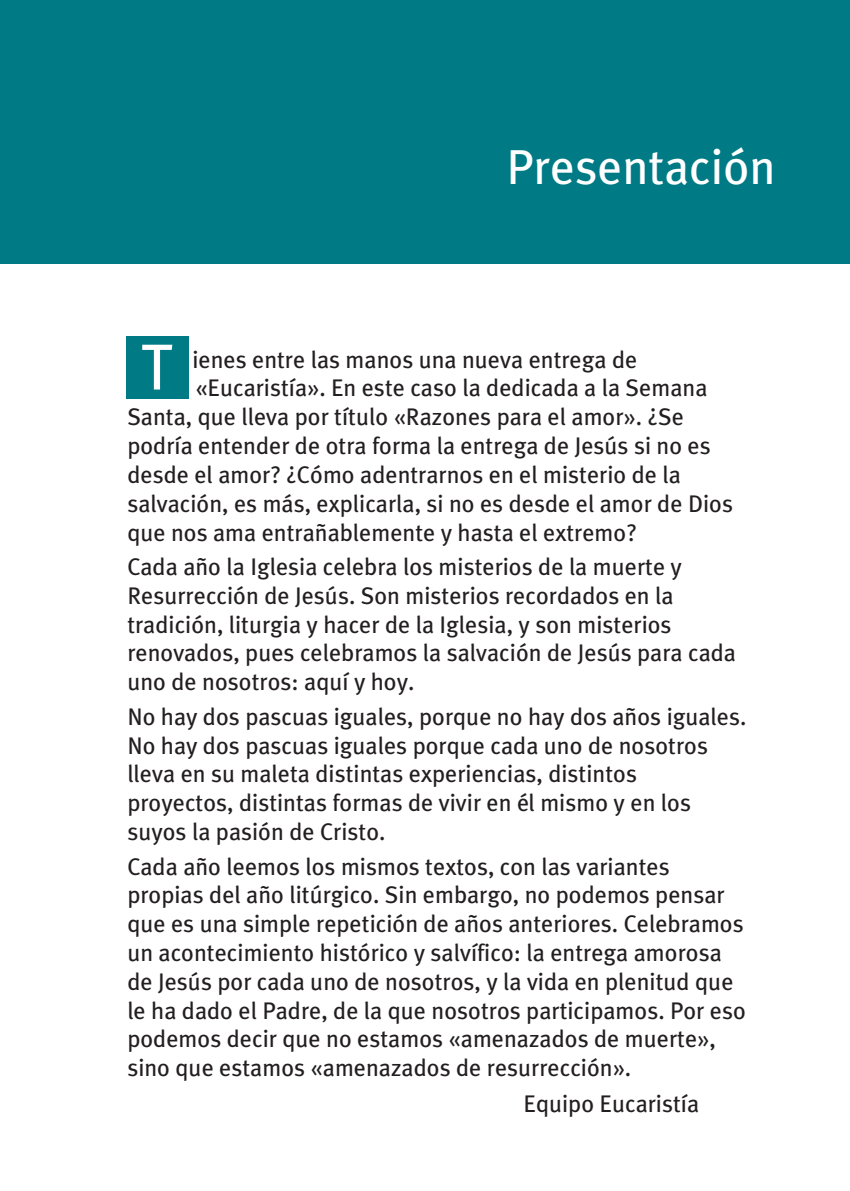
<style>
.page{position:relative;width:850px;height:1191px;background:#fff}
.page>*{position:absolute;margin:0;border:0;box-sizing:border-box;transform-origin:0 0}
.t1{font:65px "Meta Plus";color:#fff}
.t2{font:49px "Meta Plus";color:#fff}
.t3{font:24px/28.8px "Meta Plus";color:#231f20}
</style>
<div class="page">
<div style="left:0;top:0;width:849px;height:264px;background:#007b85"></div>
<div style="left:126px;top:336px;width:62px;height:62px;background:#007b85"></div>
<h2 class="t2" style="left:506px;top:138px;width:271px">Presentación</h2>
<h1 class="t1" style="left:141px;top:329px;width:34px">T</h1>
<p class="t3" style="left:192px;top:344px;width:446px">ienes entre las manos una nueva entrega de</p>
<p class="t3" style="left:195px;top:373px;width:513px">«Eucaristía». En este caso la dedicada a la Semana</p>
<p class="t3" style="left:127px;top:402px;width:558px">Santa, que lleva por título «Razones para el amor». ¿Se</p>
<p class="t3" style="left:127px;top:431px;width:584px">podría entender de otra forma la entrega de Jesús si no es</p>
<p class="t3" style="left:127px;top:460px;width:555px">desde el amor? ¿Cómo adentrarnos en el misterio de la</p>
<p class="t3" style="left:127px;top:488px;width:607px">salvación, es más, explicarla, si no es desde el amor de Dios</p>
<p class="t3" style="left:127px;top:517px;width:511px">que nos ama entrañablemente y hasta el extremo?</p>
<p class="t3" style="left:127px;top:552px;width:610px">Cada año la Iglesia celebra los misterios de la muerte y Resurrección de Jesús. Son misterios recordados en la tradición, liturgia y hacer de la Iglesia, y son misterios renovados, pues celebramos la salvación de Jesús para cada uno de nosotros: aquí y hoy.</p>
<p class="t3" style="left:127px;top:701px;width:620px">No hay dos pascuas iguales, porque no hay dos años iguales.<br>No hay dos pascuas iguales porque cada uno de nosotros lleva en su maleta distintas experiencias, distintos proyectos, distintas formas de vivir en él mismo y en los suyos la pasión de Cristo.</p>
<p class="t3" style="left:127px;top:851px;width:619px">Cada año leemos los mismos textos, con las variantes propias del año litúrgico. Sin embargo, no podemos pensar que es una simple repetición de años anteriores. Celebramos un acontecimiento histórico y salvífico: la entrega amorosa de Jesús por cada uno de nosotros, y la vida en plenitud que le ha dado el Padre, de la que nosotros participamos. Por eso podemos decir que no estamos «amenazados de muerte», sino que estamos «amenazados de resurrección».</p>
<p class="t3" style="left:523px;top:1088px;width:177px">Equipo Eucaristía</p>
</div>
